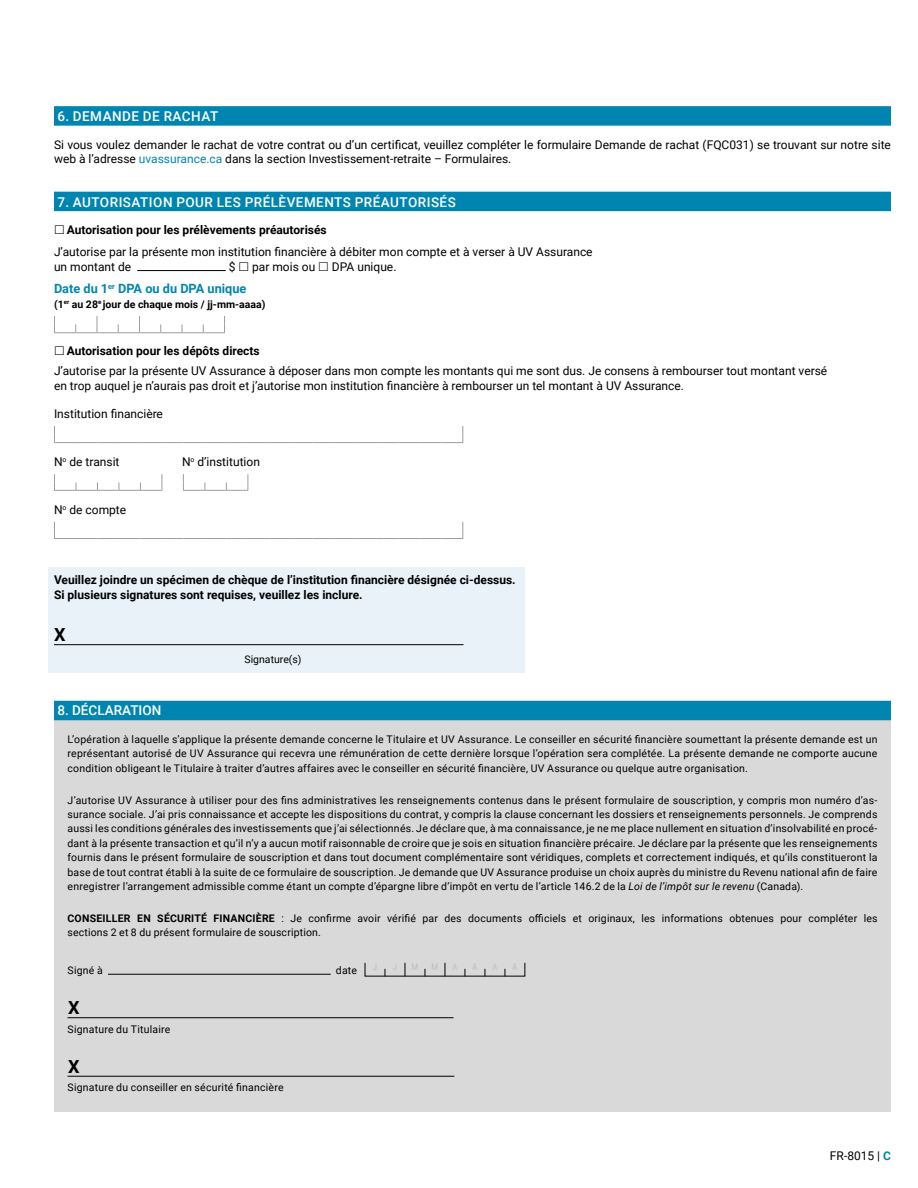
<style>
.page{position:relative;width:918px;height:1188px;background:#fff}
.page>*{position:absolute;margin:0;border:0;box-sizing:border-box;transform-origin:0 0}
.t1{font:700 18px "Roboto";color:#000}
.t2{font:500 13.5px "Roboto";letter-spacing:.035em;color:#fff}
.t3{font:500 13.5px "Roboto";color:#fff}
.t4{font:700 12.75px "Roboto";color:#0085b0}
.t5{font:12px/14.4px "Roboto";color:#000}
.t6{font:700 12px/14.4px "Roboto";color:#000}
.t7{font:10.5px/14.4px "Roboto";letter-spacing:.02em;color:#000;text-align:justify}
.t8{font:700 10.5px "Roboto";color:#000}
.t9{font:10.5px "Roboto";color:#000}
.t10{font:300 9px "Roboto Condensed";color:#b3b2b2}
.s1{color:#0085b0}
.s2{font-style:italic}
.s3{font-weight:700}
.s4{font-weight:700;color:#0085b0}
</style>
<div class="page">
<div style="left:48px;top:567px;width:476px;height:105px;background:#e8f2f8"></div>
<div style="left:54px;top:718px;width:837px;height:394px;background:#d9d9d9"></div>
<div style="left:54px;top:106px;width:837px;height:20px;background:#0085b0"></div>
<div style="left:54px;top:192px;width:837px;height:19px;background:#0085b0"></div>
<div style="left:54px;top:701px;width:837px;height:19px;background:#0085b0"></div>
<hr style="left:137px;top:270px;width:89px;height:1px;background:#000">
<svg style="left:54px;top:316px;width:171px;height:17px"></svg>
<svg style="left:54px;top:426px;width:409px;height:17px"></svg>
<svg style="left:54px;top:474px;width:109px;height:17px"></svg>
<svg style="left:183px;top:474px;width:66px;height:17px"></svg>
<svg style="left:54px;top:522px;width:409px;height:17px"></svg>
<hr style="left:54px;top:644px;width:410px;height:1px;background:#000">
<hr style="left:108px;top:974px;width:223px;height:1px;background:#000">
<svg style="left:405px;top:963px;width:1px;height:13px"></svg>
<svg style="left:445px;top:963px;width:1px;height:13px"></svg>
<hr style="left:68px;top:1017px;width:386px;height:1px;background:#000">
<hr style="left:68px;top:1076px;width:386px;height:1px;background:#000">
<p class="t2" style="left:58px;top:107px;width:162px">6. DEMANDE DE RACHAT</p>
<p class="t5" style="left:54px;top:137px;width:839px">Si vous voulez demander le rachat de votre contrat ou d’un certificat, veuillez compléter le formulaire Demande de rachat (FQC031) se trouvant sur notre site web à l’adresse <span class="s1">uvassurance.ca</span> dans la section Investissement-retraite – Formulaires.</p>
<p class="t2" style="left:58px;top:192px;width:400px">7. AUTORISATION POUR LES PRÉLÈVEMENTS PRÉAUTORISÉS</p>
<p class="t6" style="left:67px;top:222px;width:261px">Autorisation pour les prélèvements préautorisés</p>
<p class="t5" style="left:54px;top:244px;width:540px">J’autorise par la présente mon institution financière à débiter mon compte et à verser à UV Assurance un montant de</p>
<p class="t5" style="left:229px;top:259px;width:8px">$</p>
<p class="t5" style="left:252px;top:259px;width:65px">par mois ou</p>
<p class="t5" style="left:332px;top:259px;width:66px">DPA unique.</p>
<p class="t4" style="left:54px;top:280px;width:194px">Date du 1<sup>er</sup> DPA ou du DPA unique</p>
<p class="t8" style="left:54px;top:297px;width:213px">(1<sup>er</sup> au 28<sup>e</sup> jour de chaque mois / jj-mm-aaaa)</p>
<p class="t6" style="left:67px;top:343px;width:194px">Autorisation pour les dépôts directs</p>
<p class="t5" style="left:54px;top:363px;width:775px">J’autorise par la présente UV Assurance à déposer dans mon compte les montants qui me sont dus. Je consens à rembourser tout montant versé en trop auquel je n’aurais pas droit et j’autorise mon institution financière à rembourser un tel montant à UV Assurance.</p>
<p class="t5" style="left:54px;top:406px;width:110px">Institution financière</p>
<p class="t5" style="left:54px;top:454px;width:67px">N<sup>o</sup> de transit</p>
<p class="t5" style="left:182px;top:454px;width:79px">N<sup>o</sup> d’institution</p>
<p class="t5" style="left:54px;top:502px;width:74px">N<sup>o</sup> de compte</p>
<p class="t6" style="left:54px;top:573px;width:463px">Veuillez joindre un spécimen de chèque de l’institution financière désignée ci-dessus.<br>Si plusieurs signatures sont requises, veuillez les inclure.</p>
<h1 class="t1" style="left:54px;top:622px;width:13px">X</h1>
<p class="t9" style="left:244px;top:652px;width:59px">Signature(s)</p>
<p class="t3" style="left:57px;top:701px;width:106px">8. DÉCLARATION</p>
<p class="t7" style="left:68px;top:731px;width:812px">L’opération à laquelle s’applique la présente demande concerne le Titulaire et UV Assurance. Le conseiller en sécurité financière soumettant la présente demande est un représentant autorisé de UV Assurance qui recevra une rémunération de cette dernière lorsque l’opération sera complétée. La présente demande ne comporte aucune condition obligeant le Titulaire à traiter d’autres affaires avec le conseiller en sécurité financière, UV Assurance ou quelque autre organisation.</p>
<p class="t7" style="left:68px;top:792px;width:812px">J’autorise UV Assurance à utiliser pour des fins administratives les renseignements contenus dans le présent formulaire de souscription, y compris mon numéro d’as‑ surance sociale. J’ai pris connaissance et accepte les dispositions du contrat, y compris la clause concernant les dossiers et renseignements personnels. Je comprends aussi les conditions générales des investissements que j’ai sélectionnés. Je déclare que, à ma connaissance, je ne me place nullement en situation d’insolvabilité en procé&shy;dant à la présente transaction et qu’il n’y a aucun motif raisonnable de croire que je sois en situation financière précaire. Je déclare par la présente que les renseignements fournis dans le présent formulaire de souscription et dans tout document complémentaire sont véridiques, complets et correctement indiqués, et qu’ils constitueront la base de tout contrat établi à la suite de ce formulaire de souscription. Je demande que UV Assurance produise un choix auprès du ministre du Revenu national afin de faire enregistrer l’arrangement admissible comme étant un compte d’épargne libre d’impôt en vertu de l’article 146.2 de la <span class="s2">Loi de l’impôt sur le revenu</span> (Canada).</p>
<p class="t7" style="left:68px;top:911px;width:812px"><span class="s3">CONSEILLER EN SÉCURITÉ FINANCIÈRE</span> : Je confirme avoir vérifié par des documents officiels et originaux, les informations obtenues pour compléter les sections 2 et 8 du présent formulaire de souscription.</p>
<p class="t7" style="left:68px;top:963px;width:37px">Signé à</p>
<p class="t7" style="left:336px;top:963px;width:23px">date</p>
<p class="t10" style="left:412px;top:961px;width:8px">M</p>
<p class="t10" style="left:432px;top:961px;width:8px">M</p>
<p class="t10" style="left:452px;top:961px;width:6px">A</p>
<p class="t10" style="left:473px;top:961px;width:6px">A</p>
<p class="t10" style="left:493px;top:961px;width:6px">A</p>
<p class="t10" style="left:513px;top:961px;width:6px">A</p>
<h1 class="t1" style="left:68px;top:995px;width:13px">X</h1>
<p class="t7" style="left:68px;top:1022px;width:104px">Signature du Titulaire</p>
<h1 class="t1" style="left:68px;top:1054px;width:13px">X</h1>
<p class="t7" style="left:67px;top:1080px;width:218px">Signature du conseiller en sécurité financière</p>
<p class="t5" style="left:830px;top:1148px;width:62px">FR-8015 | <span class="s4">C</span></p>
</div>
